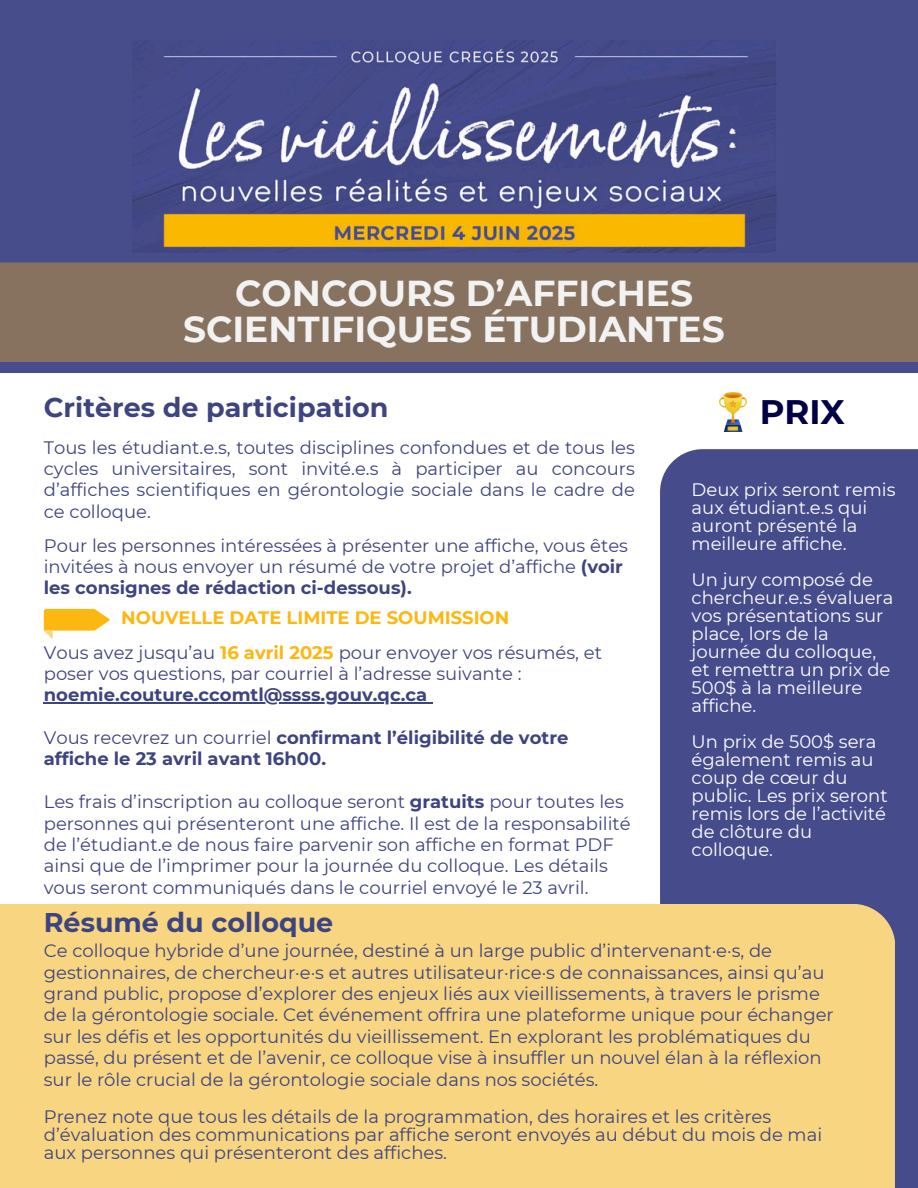
<style>
.page{position:relative;width:918px;height:1188px;background:#fff}
.page>*{position:absolute;margin:0;border:0;box-sizing:border-box;transform-origin:0 0}
.t1{font:700 36px/36px "Montserrat";color:#f2f2f2;text-align:center}
.t2{font:700 33.9px "Montserrat";color:#000046}
.t3{font:700 27px "Montserrat";color:#3e4480}
.t4{font:18px/21.3px "Montserrat";color:#3e4480}
.t5{font:18px/18px "Montserrat";color:#fff}
.t6{font:700 18px/21.3px "Montserrat";color:#3e4480}
.t7{font:700 18px "Montserrat";color:#fcb710}
.s1{font-weight:700}
.s2{font-weight:700;color:#fcb710}
.s3{font-weight:400}
</style>
<div class="page">
<hr style="left:44px;top:702px;width:383px;height:2px;background:#3e4480">
<div style="left:660px;top:449px;width:258px;height:739px;background:#464c8b"></div>
<img style="left:719px;top:393px;width:27px;height:38px">
<div style="left:0;top:904px;width:895px;height:284px;background:#f7d581"></div>
<div style="left:0;top:0;width:918px;height:373px;background:#474d8b"></div>
<img style="left:133px;top:41px;width:643px;height:211px">
<div style="left:0;top:262px;width:918px;height:100px;background:#87725f"></div>
<svg style="left:44px;top:609px;width:66px;height:30px"></svg>
<h3 class="t1" style="left:183px;top:275px;width:543px">CONCOURS D’AFFICHES<br>SCIENTIFIQUES ÉTUDIANTES</h3>
<h1 class="t3" style="left:44px;top:391px;width:346px">Critères de participation</h1>
<p class="t4" style="left:44px;top:437px;width:593px;text-align:justify">Tous les étudiant.e.s, toutes disciplines confondues et de tous les cycles universitaires, sont invité.e.s à participer au concours d’affiches scientifiques en gérontologie sociale dans le cadre de ce colloque.</p>
<p class="t4" style="left:44px;top:535px;width:586px">Pour les personnes intéressées à présenter une affiche, vous êtes invitées à nous envoyer un résumé de votre projet d’affiche <span class="s1">(voir les consignes de rédaction ci-dessous).</span></p>
<h2 class="t7" style="left:121px;top:607px;width:390px">NOUVELLE DATE LIMITE DE SOUMISSION</h2>
<h1 class="t4" style="left:44px;top:641px;width:560px">Vous avez jusqu’au <span class="s2">16 avril 2025</span> pour envoyer vos résumés, et poser vos questions, par courriel à l’adresse suivante :</h1>
<h2 class="t6" style="left:44px;top:684px;width:385px">noemie.couture.ccomtl@ssss.gouv.qc.ca</h2>
<h2 class="t6" style="left:44px;top:727px;width:526px"><span class="s3">Vous recevrez un courriel</span> confirmant l’éligibilité de votre affiche le 23 avril avant 16h00.</h2>
<h2 class="t4" style="left:44px;top:791px;width:582px">Les frais d’inscription au colloque seront <span class="s1">gratuits</span> pour toutes les</h2>
<p class="t4" style="left:44px;top:812px;width:588px">personnes qui présenteront une affiche. Il est de la responsabilité de l’étudiant.e de nous faire parvenir son affiche en format PDF ainsi que de l’imprimer pour la journée du colloque. Les détails vous seront communiqués dans le courriel envoyé le 23 avril.</p>
<p class="t3" style="left:44px;top:906px;width:291px">Résumé du colloque</p>
<p class="t2" style="left:760px;top:391px;width:87px">PRIX</p>
<p class="t5" style="left:692px;top:480px;width:205px">Deux prix seront remis aux étudiant.e.s qui auront présenté la meilleure affiche.</p>
<p class="t5" style="left:692px;top:570px;width:203px">Un jury composé de chercheur.e.s évaluera vos présentations sur place, lors de la journée du colloque, et remettra un prix de<br>500$ à la meilleure affiche.</p>
<p class="t5" style="left:692px;top:732px;width:198px">Un prix de 500$ sera également remis au coup de cœur du public. Les prix seront remis lors de l’activité de clôture du colloque.</p>
<p class="t4" style="left:44px;top:940px;width:792px">Ce colloque hybride d’une journée, destiné à un large public d’intervenant·e·s, de gestionnaires, de chercheur·e·s et autres utilisateur·rice·s de connaissances, ainsi qu’au grand public, propose d’explorer des enjeux liés aux vieillissements, à travers le prisme de la gérontologie sociale. Cet événement offrira une plateforme unique pour échanger sur les défis et les opportunités du vieillissement. En explorant les problématiques du passé, du présent et de l’avenir, ce colloque vise à insuffler un nouvel élan à la réflexion sur le rôle crucial de la gérontologie sociale dans nos sociétés.</p>
<p class="t4" style="left:44px;top:1107px;width:780px;line-height:18px">Prenez note que tous les détails de la programmation, des horaires et les critères d’évaluation des communications par affiche seront envoyés au début du mois de mai aux personnes qui présenteront des affiches.</p>
</div>
